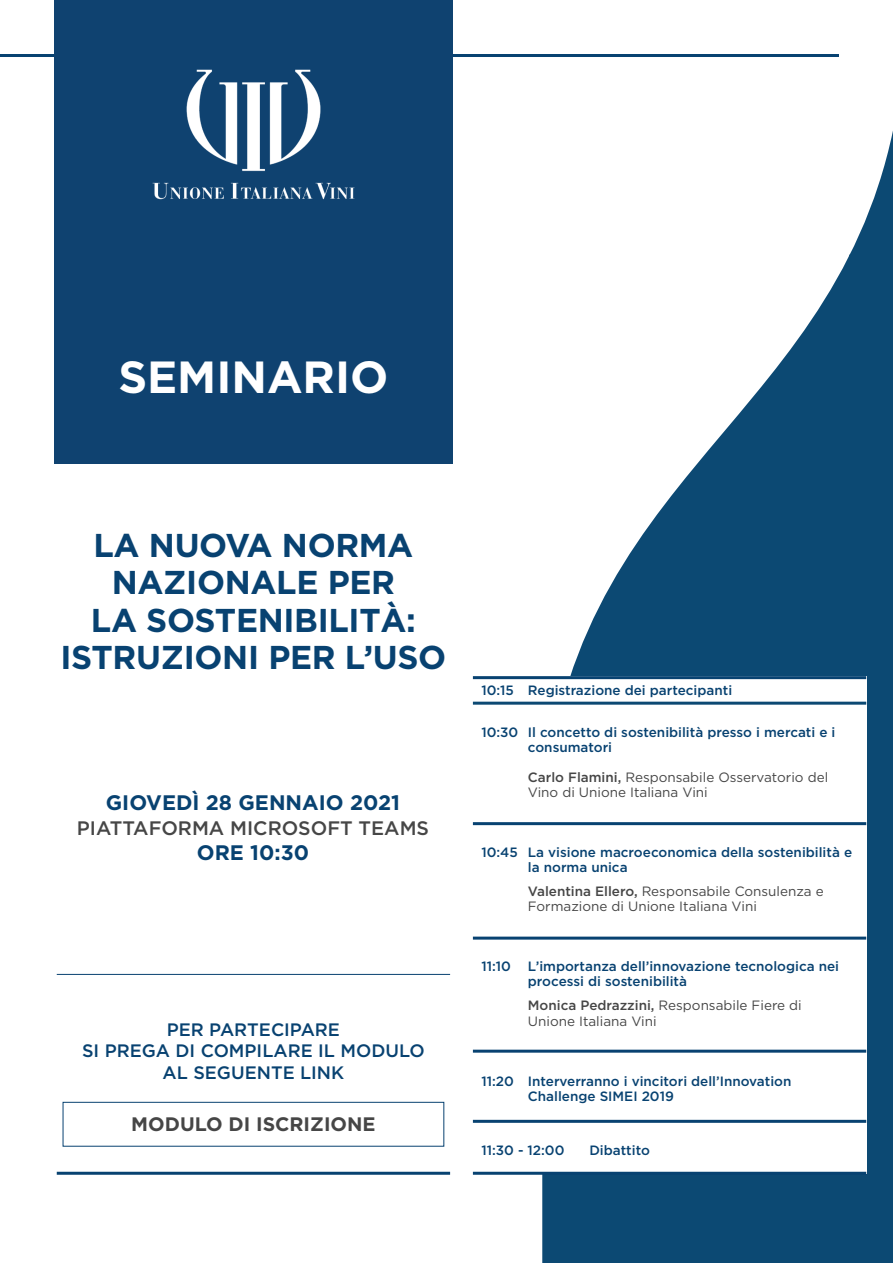
<style>
.page{position:relative;width:893px;height:1263px;background:#fff}
.page>*{position:absolute;margin:0;border:0;box-sizing:border-box;transform-origin:0 0}
.t1{font:700 45px "Gotham";color:#fff}
.t2{font:700 33px/37.5px "Gotham";letter-spacing:-.01em;color:#084271;text-align:center}
.t3{font:700 21px "Gotham";color:#084271}
.t4{font:500 19.5px "Gotham";color:#464646}
.t5{font:700 19.5px "Gotham";color:#464646}
.t6{font:500 18px "Gotham";color:#084271}
.t7{font:500 13.5px/15px "Gotham";color:#084271}
.t8{font:13.5px/15px "Gotham";color:#464646}
.s1{font-weight:500}
</style>
<div class="page">
<div style="left:849px;top:130px;width:44px;height:1133px;background:#0c4973"></div>
<svg style="left:624px;top:256px;width:225px;height:1007px;fill:#0c4973"></svg>
<svg style="left:542px;top:563px;width:82px;height:700px;fill:#0c4973"></svg>
<hr style="left:0;top:54px;width:839px;height:3px;background:#084271">
<div style="left:54px;top:0;width:399px;height:464px;background:#0f4270"></div>
<img style="left:152px;top:69px;width:203px;height:131px">
<hr style="left:57px;top:974px;width:393px;height:1px;background:#084271">
<div style="left:63px;top:1102px;width:381px;height:44px;border:1px solid #084271"></div>
<hr style="left:57px;top:1172px;width:393px;height:3px;background:#084271">
<div style="left:473px;top:676px;width:393px;height:498px;background:#fff"></div>
<hr style="left:473px;top:1050px;width:393px;height:3px;background:#084271">
<hr style="left:473px;top:1120px;width:393px;height:3px;background:#084271">
<hr style="left:473px;top:1172px;width:393px;height:3px;background:#084271">
<hr style="left:473px;top:936px;width:393px;height:3px;background:#084271">
<hr style="left:473px;top:822px;width:393px;height:3px;background:#084271">
<hr style="left:473px;top:676px;width:393px;height:3px;background:#084271">
<hr style="left:473px;top:702px;width:393px;height:3px;background:#0c4973">
<p class="t1" style="left:118px;top:351px;width:272px">SEMINARIO</p>
<p class="t2" style="left:61px;top:525px;width:387px">LA NUOVA NORMA<br>NAZIONALE PER<br>LA SOSTENIBILITÀ:<br>ISTRUZIONI PER L’USO</p>
<p class="t3" style="left:106px;top:790px;width:296px">GIOVEDÌ 28 GENNAIO 2021</p>
<p class="t4" style="left:77px;top:817px;width:354px">PIATTAFORMA MICROSOFT TEAMS</p>
<p class="t3" style="left:197px;top:841px;width:114px">ORE 10:30</p>
<p class="t6" style="left:167px;top:1017px;width:175px">PER PARTECIPARE</p>
<p class="t6" style="left:82px;top:1039px;width:344px">SI PREGA DI COMPILARE IL MODULO</p>
<p class="t6" style="left:163px;top:1061px;width:183px">AL SEGUENTE LINK</p>
<p class="t5" style="left:131px;top:1113px;width:246px">MODULO DI ISCRIZIONE</p>
<p class="t7" style="left:481px;top:683px;width:252px">10:15 Registrazione dei partecipanti</p>
<p class="t7" style="left:528px;top:725px;width:309px;text-indent:-46px">10:30 Il concetto di sostenibilità presso i mercati e i consumatori</p>
<p class="t8" style="left:528px;top:770px;width:302px"><span class="s1">Carlo Flamini,</span> Responsabile Osservatorio del<br>Vino di Unione Italiana Vini</p>
<p class="t7" style="left:528px;top:845px;width:326px;text-indent:-46px">10:45 La visione macroeconomica della sostenibilità e la norma unica</p>
<p class="t8" style="left:528px;top:884px;width:297px"><span class="s1">Valentina Ellero,</span> Responsabile Consulenza e<br>Formazione di Unione Italiana Vini</p>
<p class="t7" style="left:481px;top:959px;width:31px">11:10</p>
<p class="t7" style="left:528px;top:959px;width:313px">L’importanza dell’innovazione tecnologica nei processi di sostenibilità</p>
<p class="t8" style="left:528px;top:998px;width:275px"><span class="s1">Monica Pedrazzini,</span> Responsabile Fiere di</p>
<p class="t8" style="left:528px;top:1013px;width:130px">Unione Italiana Vini</p>
<p class="t7" style="left:528px;top:1073px;width:265px;text-indent:-46px">11:20 Interverranno i vincitori dell’Innovation<br>Challenge SIMEI 2019</p>
<p class="t7" style="left:481px;top:1142px;width:85px">11:30 - 12:00</p>
<p class="t7" style="left:589px;top:1142px;width:62px">Dibattito</p>
</div>
